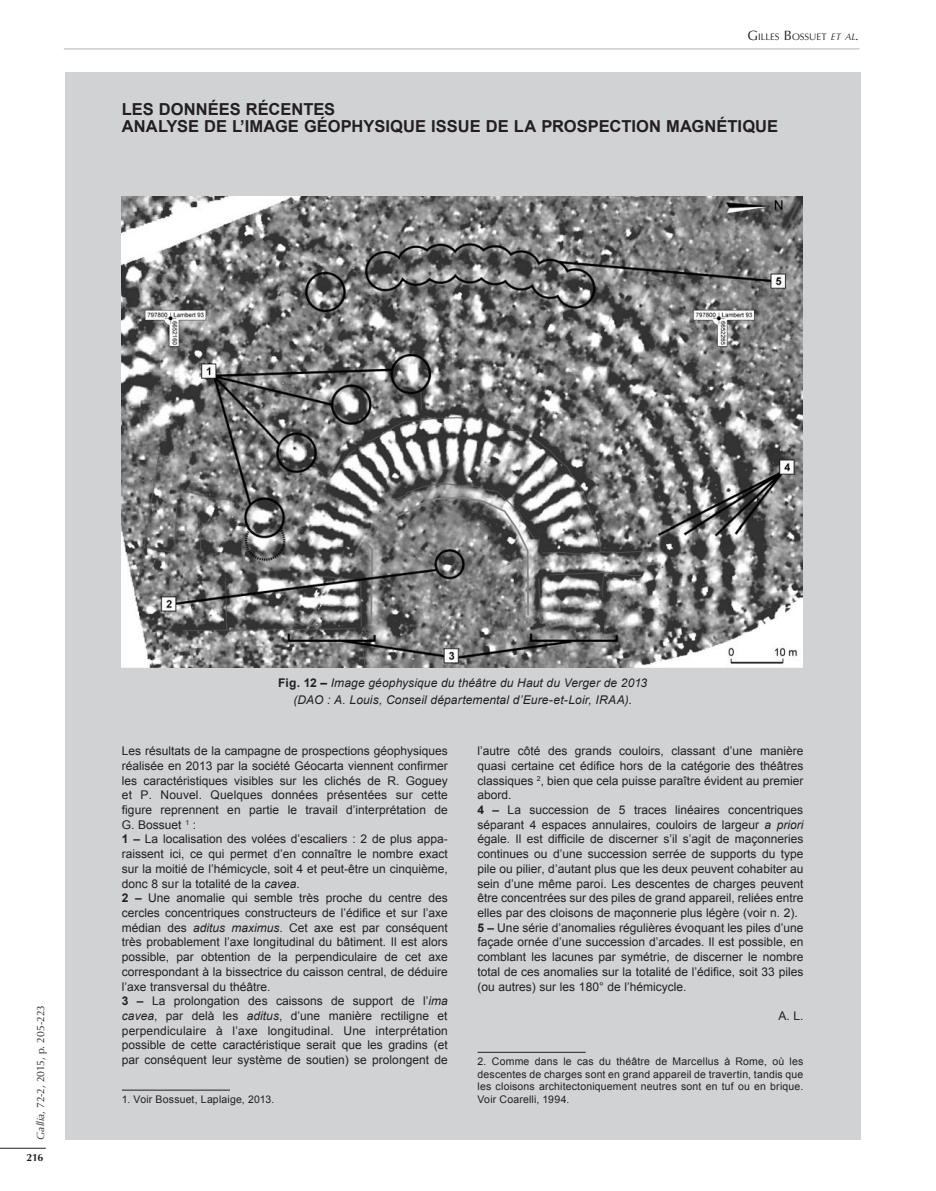
<style>
.page{position:relative;width:936px;height:1191px;background:#fff}
.page>*{position:absolute;margin:0;border:0;box-sizing:border-box;transform-origin:0 0}
.t1{font:700 16.5px/17.2px "Arial";letter-spacing:.005em;color:#231f20}
.t2{font:12px/14.7px "Arial";color:#231f20}
.t3{font:italic 12px/16.5px "Arial";letter-spacing:.01em;color:#231f20;text-align:center}
.t4{font:10.5px/12.6px "Arial";letter-spacing:.015em;color:#231f20;text-align:justify}
.t5{font:10.5px "Optima LT Std";letter-spacing:-.015em;color:#231f20}
.t6{font:700 10.5px "Optima LT Std";color:#231f20}
.t7{font:9.45px "Optima LT Std";color:#231f20}
.s1{font-size:13.5px}
.s2{font-style:italic}
.s3{font-style:italic;font-size:13.5px}
.s4{font-weight:700;font-style:normal}
.s5{font-weight:700}
.s6{font-weight:700;font-style:italic}
</style>
<div class="page">
<hr style="left:0;top:1147px;width:46px;height:1px;background:#231f20">
<hr style="left:64px;top:49px;width:795px;height:1px;background:#b2b3b7">
<div style="left:65px;top:72px;width:795px;height:1068px;background:#d1d2d4"></div>
<img style="left:122px;top:196px;width:680px;height:472px">
<hr style="left:122px;top:1089px;width:108px;height:1px;background:#231f20">
<hr style="left:477px;top:1052px;width:108px;height:1px;background:#231f20">
<p class="t7" style="left:747px;top:31px;width:113px"><span class="s1">G</span>ILLES <span class="s1">B</span>OSSUET <span class="s2">ET AL</span><span class="s3">.</span></p>
<h1 class="t1" style="left:122px;top:101px;width:657px">LES DONNÉES RÉCENTES<br>ANALYSE DE L’IMAGE GÉOPHYSIQUE ISSUE DE LA PROSPECTION MAGNÉTIQUE</h1>
<p class="t5" style="left:34px;top:1140px;width:137px;rotate:-90deg"><span class="s2">Gallia</span>, 72-2, 2015, p. 205-223</p>
<p class="t6" style="left:26px;top:1151px;width:18px">216</p>
<p class="t3" style="left:278px;top:675px;width:370px"><span class="s4">Fig. 12 –</span> Image géophysique du théâtre du Haut du Verger de 2013 (DAO : A. Louis, Conseil départemental d’Eure-et-Loir, IRAA).</p>
<p class="t2" style="left:122px;top:744px;width:327px">Les résultats de la campagne de prospections géo physiques réalisée en 2013 par la société Géocarta viennent confirmer les caractéristiques visibles sur les clichés de R. Goguey et P. Nouvel. Quelques données présentées sur cette figure reprennent en partie le travail d’interprétation de G. Bossuet <sup>1</sup> :<br><span class="s5">1</span> <span class="s6">–</span> La localisation des volées d’escaliers : 2 de plus appa&shy;raissent ici, ce qui permet d’en connaître le nombre exact sur la moitié de l’hémicycle, soit 4 et peut-être un cinquième, donc 8 sur la totalité de la <span class="s2">cavea</span>.<br><span class="s5">2</span> <span class="s6">–</span> Une anomalie qui semble très proche du centre des cercles concentriques constructeurs de l’édifice et sur l’axe médian des <span class="s2">aditus maximus</span>. Cet axe est par conséquent très probablement l’axe longitudinal du bâtiment. Il est alors possible, par obtention de la perpendiculaire de cet axe correspondant à la bissectrice du caisson central, de déduire l’axe transversal du théâtre.<br><span class="s5">3</span> <span class="s6">–</span> La prolongation des caissons de support de l’<span class="s2">ima cavea</span>, par delà les <span class="s2">aditus</span>, d’une manière rectiligne et perpendiculaire à l’axe longitudinal. Une interprétation possible de cette caractéristique serait que les gradins (et par conséquent leur système de soutien) se prolongent de</p>
<p class="t4" style="left:122px;top:1092px;width:154px">1. Voir Bossuet, Laplaige, 2013.</p>
<p class="t2" style="left:477px;top:744px;width:327px">l’autre côté des grands couloirs, classant d’une manière quasi certaine cet édifice hors de la catégorie des théâtres classiques <sup>2</sup>, bien que cela puisse paraître évident au premier abord.<br><span class="s5">4</span> <span class="s6">–</span> La succession de 5 traces linéaires concentriques séparant 4 espaces annulaires, couloirs de largeur <span class="s2">a priori </span>égale. Il est difficile de discerner s’il s’agit de maçonneries continues ou d’une succession serrée de supports du type pile ou pilier, d’autant plus que les deux peuvent cohabiter au sein d’une même paroi. Les descentes de charges peuvent être concentrées sur des piles de grand appareil, reliées entre elles par des cloisons de maçonnerie plus légère (voir n. 2).<br><span class="s5">5</span> <span class="s6">–</span> Une série d’anomalies régulières évoquant les piles d’une façade ornée d’une succession d’arcades. Il est possible, en comblant les lacunes par symétrie, de discerner le nombre total de ces anomalies sur la totalité de l’édifice, soit 33 piles (ou autres) sur les 180° de l’hémicycle.</p>
<p class="t2" style="left:778px;top:1008px;width:27px">A. L.</p>
<p class="t4" style="left:477px;top:1055px;width:327px">2. Comme dans le cas du théâtre de Marcellus à Rome, où les descentes de charges sont en grand appareil de travertin, tandis que les cloisons architectoniquement neutres sont en tuf ou en brique.<br>Voir Coarelli, 1994.</p>
</div>
